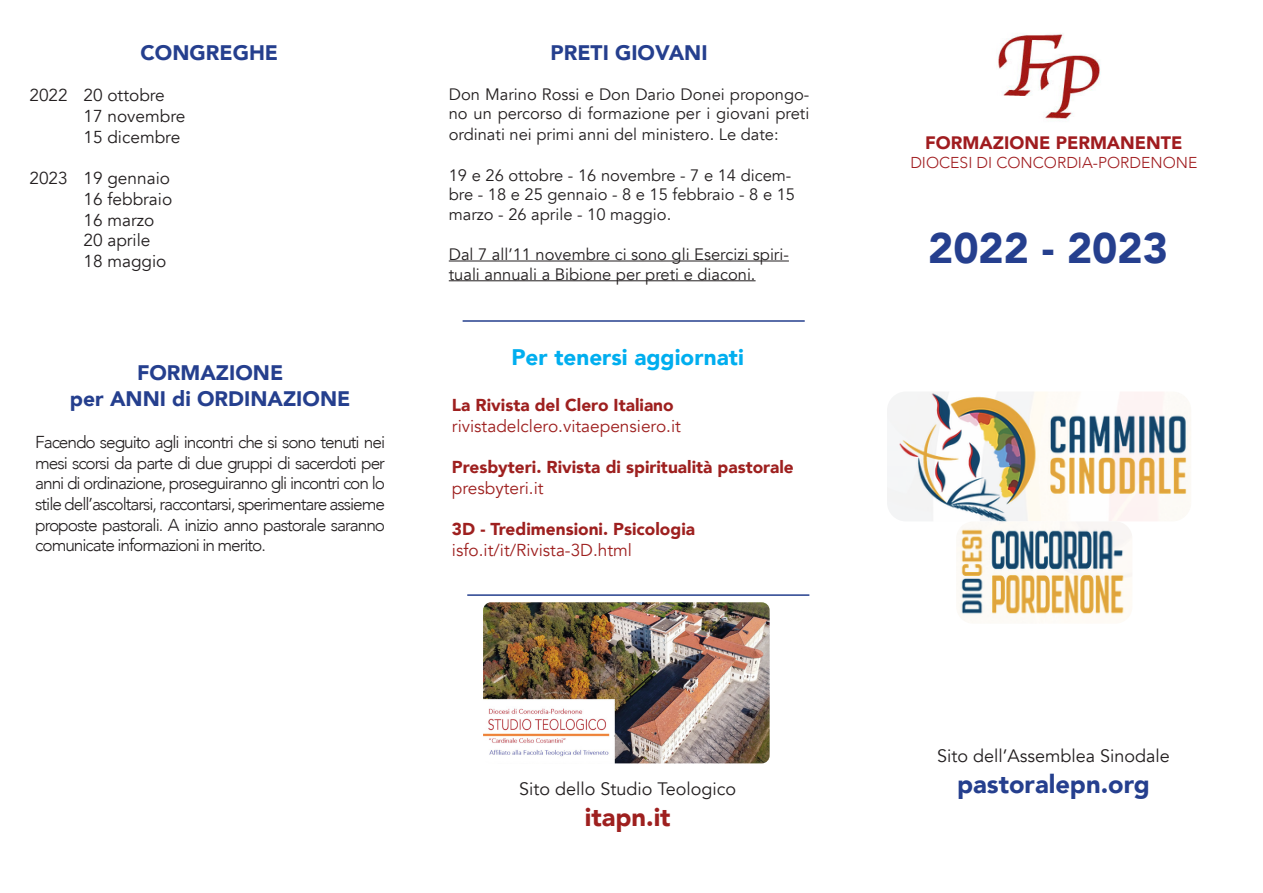
<style>
.page{position:relative;width:1263px;height:893px;background:#fff}
.page>*{position:absolute;margin:0;border:0;box-sizing:border-box;transform-origin:0 0}
.t1{font:900 42.6px "Avenir";color:#253f8e}
.t2{font:900 25.5px "Avenir";color:#253f8e}
.t3{font:900 25.5px "Avenir";color:#9e201f}
.t4{font:900 22.5px "Avenir";color:#00aeef}
.t5{font:900 21px "Avenir";color:#253f8e}
.t6{font:18px "Avenir";color:#231f20}
.t7{font:900 18px "Avenir";color:#a01c1f}
.t8{font:300 17.25px/20.7px "Avenir";letter-spacing:-.06em;color:#231f20;text-align:justify}
.t9{font:900 17.25px "Avenir";color:#9e201f}
.t10{font:17.25px "Avenir";color:#231f20}
.t11{font:17.25px "Avenir";color:#9e201f}
.t12{font:16.5px/19.8px "Avenir";color:#231f20}
.t13{font:300 15.75px "Avenir";color:#a01c1f}
</style>
<div class="page">
<hr style="left:449px;top:261px;width:340px;height:1px;background:#231f20">
<hr style="left:449px;top:280px;width:306px;height:1px;background:#231f20">
<img style="left:887px;top:392px;width:304px;height:129px">
<img style="left:957px;top:521px;width:175px;height:102px">
<hr style="left:467px;top:594px;width:342px;height:2px;background:#253f8e">
<img style="left:998px;top:33px;width:103px;height:87px">
<hr style="left:463px;top:320px;width:342px;height:2px;background:#253f8e">
<img style="left:483px;top:602px;width:287px;height:161px">
<p class="t5" style="left:141px;top:35px;width:139px">CONGREGHE</p>
<p class="t10" style="left:29px;top:85px;width:137px">2022 20 ottobre</p>
<p class="t10" style="left:83px;top:106px;width:103px">17 novembre</p>
<p class="t10" style="left:83px;top:127px;width:98px">15 dicembre</p>
<p class="t10" style="left:29px;top:168px;width:142px">2023 19 gennaio</p>
<p class="t10" style="left:83px;top:189px;width:90px">16 febbraio</p>
<p class="t10" style="left:83px;top:209px;width:72px">16 marzo</p>
<p class="t10" style="left:83px;top:230px;width:69px">20 aprile</p>
<p class="t10" style="left:83px;top:251px;width:85px">18 maggio</p>
<p class="t5" style="left:137px;top:355px;width:148px">FORMAZIONE</p>
<p class="t5" style="left:70px;top:380px;width:282px">per ANNI di ORDINAZIONE</p>
<p class="t8" style="left:35px;top:432px;width:351px">Facendo seguito agli incontri che si sono tenuti nei mesi scorsi da parte di due gruppi di sacerdoti per anni di ordinazione, proseguiranno gli incontri con lo stile dell’ascoltarsi, raccontarsi, sperimentare assieme proposte pastorali. A inizio anno pastorale saranno comunicate informazioni in merito.</p>
<p class="t5" style="left:550px;top:35px;width:159px">PRETI GIOVANI</p>
<p class="t12" style="left:449px;top:84px;width:362px;line-height:20.2px;text-align:justify">Don Marino Rossi e Don Dario Donei propongo&shy;no un percorso di formazione per i giovani preti ordinati nei primi anni del ministero. Le date:</p>
<p class="t12" style="left:449px;top:165px;width:348px">19 e 26 ottobre - 16 novembre - 7 e 14 dicem&shy;bre - 18 e 25 gennaio - 8 e 15 febbraio - 8 e 15 marzo - 26 aprile - 10 maggio.</p>
<p class="t12" style="left:449px;top:244px;width:342px">Dal 7 all’11 novembre ci sono gli Esercizi spiri&shy;tuali annuali a Bibione per preti e diaconi.</p>
<p class="t4" style="left:511px;top:338px;width:234px">Per tenersi aggiornati</p>
<p class="t9" style="left:452px;top:390px;width:223px">La Rivista del Clero Italiano</p>
<p class="t11" style="left:452px;top:416px;width:230px">rivistadelclero.vitaepensiero.it</p>
<p class="t9" style="left:452px;top:452px;width:343px">Presbyteri. Rivista di spiritualità pastorale</p>
<p class="t11" style="left:452px;top:478px;width:93px">presbyteri.it</p>
<p class="t9" style="left:452px;top:514px;width:245px">3D - Tredimensioni. Psicologia</p>
<p class="t11" style="left:452px;top:540px;width:182px">isfo.it/it/Rivista-3D.html</p>
<p class="t6" style="left:519px;top:778px;width:218px">Sito dello Studio Teologico</p>
<p class="t3" style="left:585px;top:795px;width:87px">itapn.it</p>
<p class="t7" style="left:925px;top:127px;width:259px">FORMAZIONE PERMANENTE</p>
<p class="t13" style="left:910px;top:153px;width:289px">DIOCESI DI CONCORDIA-PORDENONE</p>
<p class="t1" style="left:928px;top:211px;width:241px">2022 - 2023</p>
<p class="t6" style="left:937px;top:745px;width:234px">Sito dell’Assemblea Sinodale</p>
<p class="t2" style="left:957px;top:762px;width:194px">pastoralepn.org</p>
</div>
